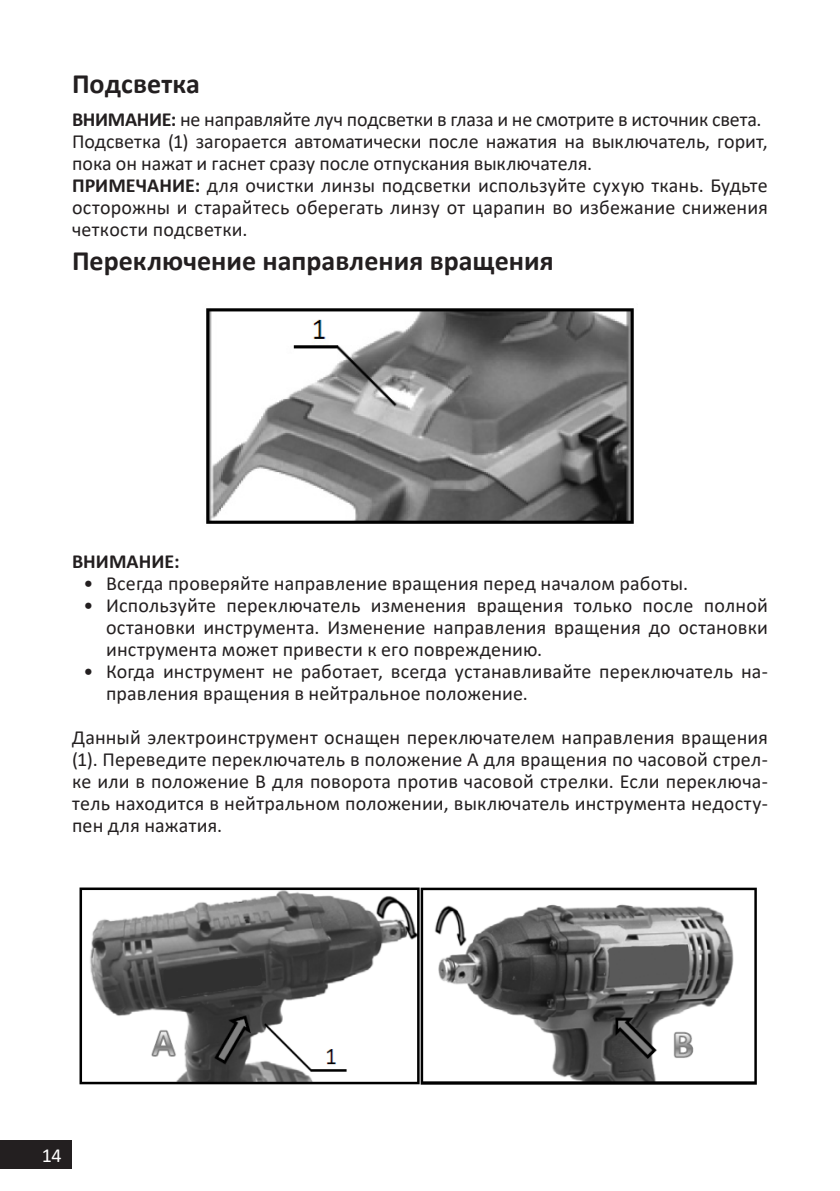
<style>
.page{position:relative;width:840px;height:1191px;background:#fff}
.page>*{position:absolute;margin:0;border:0;box-sizing:border-box;transform-origin:0 0}
.Заголовок_14{font:700 28px "Calibri";color:#231f20}
.t1{font:20px/22px "Calibri";letter-spacing:.005em;color:#231f20;text-align:justify}
.t2{font:700 20px "Calibri";color:#231f20}
.t3{font:20px "Calibri";color:#fff}
.s1{font-weight:700}
</style>
<div class="page">
<div style="left:0;top:1140px;width:72px;height:29px;background:#231f20"></div>
<img style="left:206px;top:308px;width:428px;height:216px">
<img style="left:79px;top:887px;width:341px;height:198px">
<img style="left:420px;top:888px;width:337px;height:197px">
<p class="Заголовок_14" style="left:72px;top:64px;width:129px">Подсветка</p>
<p class="t1" style="left:72px;top:108px;width:690px"><span class="s1">ВНИМАНИЕ:</span> не направляйте луч подсветки в глаза и не смотрите в источник света.</p>
<p class="t1" style="left:72px;top:130px;width:697px">Подсветка (1) загорается автоматически после нажатия на выключатель, горит, пока он нажат и гаснет сразу после отпускания выключателя.</p>
<p class="t1" style="left:72px;top:174px;width:697px"><span class="s1">ПРИМЕЧАНИЕ:</span> для очистки линзы подсветки используйте сухую ткань. Будьте осторожны и старайтесь оберегать линзу от царапин во избежание снижения четкости подсветки.</p>
<p class="Заголовок_14" style="left:72px;top:241px;width:483px">Переключение направления вращения</p>
<p class="t2" style="left:72px;top:547px;width:109px">ВНИМАНИЕ:</p>
<p class="t1" style="left:83px;top:571px;width:605px">• Всегда проверяйте направление вращения перед началом работы.</p>
<p class="t1" style="left:106px;top:593px;width:663px;text-indent:-23px">• Используйте переключатель изменения вращения только после полной остановки инструмента. Изменение направления вращения до остановки инструмента может привести к его повреждению.</p>
<p class="t1" style="left:106px;top:659px;width:663px;text-indent:-23px">• Когда инструмент не работает, всегда устанавливайте переключатель на&shy;правления вращения в нейтральное положение.</p>
<p class="t1" style="left:72px;top:725px;width:697px">Данный электроинструмент оснащен переключателем направления вращения (1). Переведите переключатель в положение А для вращения по часовой стрел&shy;ке или в положение В для поворота против часовой стрелки. Если переключа&shy;тель находится в нейтральном положении, выключатель инструмента недосту&shy;пен для нажатия.</p>
<p class="t3" style="left:42px;top:1142px;width:21px">14</p>
</div>
